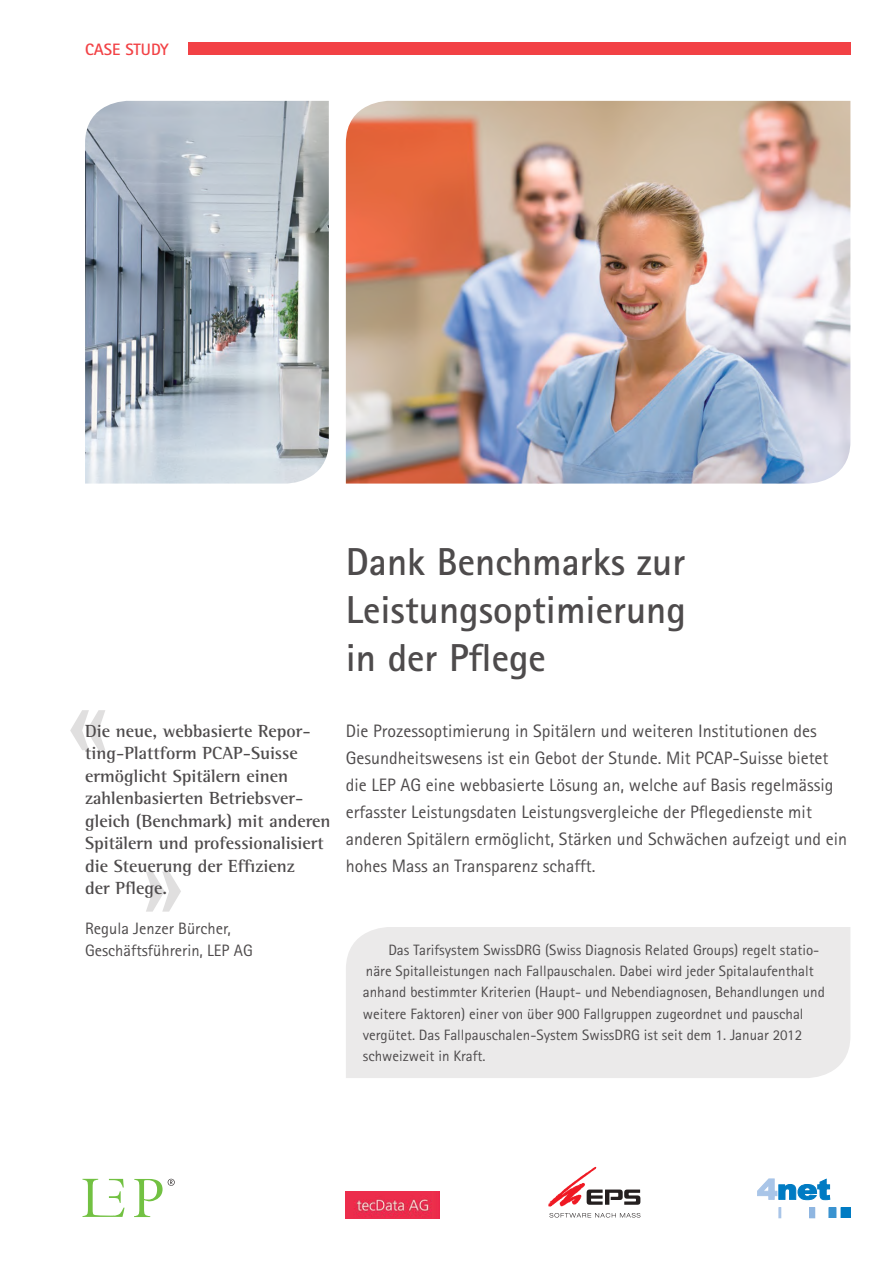
<style>
.page{position:relative;width:893px;height:1263px;background:#fff}
.page>*{position:absolute;margin:0;border:0;box-sizing:border-box;transform-origin:0 0}
.t1{font:700 39px/48px "Rotis Sans Serif";color:#4e4b4c;text-align:justify}
.t2{font:18px/27px "Rotis Sans Serif";color:#4e4b4c}
.t3{font:700 18px/22.5px "Rotis Semi Serif";color:#4e4b4c}
.t4{font:16.5px/22.5px "Rotis Sans Serif";color:#4e4b4c}
.t5{font:700 16.5px "Rotis Sans Serif";color:#f24145}
.t6{font:15px/21px "Rotis Sans Serif";color:#4e4b4c}
</style>
<div class="page">
<div style="left:188px;top:43px;width:662px;height:12px;background:#f24145"></div>
<img style="left:85px;top:101px;width:244px;height:383px">
<div style="left:346px;top:927px;width:504px;height:151px;background:#ebeaea"></div>
<svg style="left:82px;top:1179px;width:43px;height:38px"></svg>
<svg style="left:134px;top:1179px;width:41px;height:38px"></svg>
<svg style="left:70px;top:710px;width:35px;height:40px"></svg>
<svg style="left:146px;top:871px;width:35px;height:41px"></svg>
<svg style="left:548px;top:1167px;width:92px;height:40px"></svg>
<svg style="left:549px;top:1213px;width:91px;height:4px"></svg>
<div style="left:841px;top:1208px;width:9px;height:10px;background:#007bc3"></div>
<div style="left:829px;top:1208px;width:7px;height:10px;background:#3a93d0"></div>
<div style="left:810px;top:1208px;width:5px;height:10px;background:#8fb6e1"></div>
<svg style="left:779px;top:1207px;width:2px;height:11px"></svg>
<svg style="left:757px;top:1179px;width:73px;height:21px"></svg>
<img style="left:346px;top:101px;width:504px;height:383px">
<img style="left:346px;top:1191px;width:94px;height:28px">
<p class="t5" style="left:85px;top:39px;width:85px">CASE STUDY</p>
<h1 class="t1" style="left:346px;top:537px;width:342px">Dank Benchmarks zur Leistungsoptimierung in der Pflege</h1>
<p class="t3" style="left:85px;top:719px;width:247px">Die neue, webbasierte Repor&shy;ting-Plattform PCAP-Suisse ermöglicht Spitälern einen zahlenbasierten Betriebsver&shy;gleich (Benchmark) mit anderen<br>Spitälern und professionalisiert die Steuerung der Effizienz<br>der Pflege.</p>
<p class="t4" style="left:85px;top:917px;width:169px">Regula Jenzer Bürcher,<br>Geschäftsführerin, LEP AG</p>
<p class="t2" style="left:346px;top:717px;width:503px">Die Prozessoptimierung in Spitälern und weiteren Institutionen des Gesundheitswesens ist ein Gebot der Stunde. Mit PCAP-Suisse bietet die LEP AG eine webbasierte Lösung an, welche auf Basis regelmässig erfasster Leistungsdaten Leistungsvergleiche der Pflegedienste mit anderen Spitälern ermöglicht, Stärken und Schwächen aufzeigt und ein hohes Mass an Transparenz schafft.</p>
<p class="t6" style="left:363px;top:940px;width:464px;text-indent:26px">Das Tarifsystem SwissDRG (Swiss Diagnosis Related Groups) regelt statio&shy;näre Spitalleistungen nach Fallpauschalen. Dabei wird jeder Spitalaufenthalt anhand bestimmter Kriterien (Haupt- und Nebendiagnosen, Behandlungen und weitere Faktoren) einer von über 900 Fallgruppen zugeordnet und pauschal vergütet. Das Fallpauschalen-System SwissDRG ist seit dem 1. Januar 2012 schweizweit in Kraft.</p>
</div>
